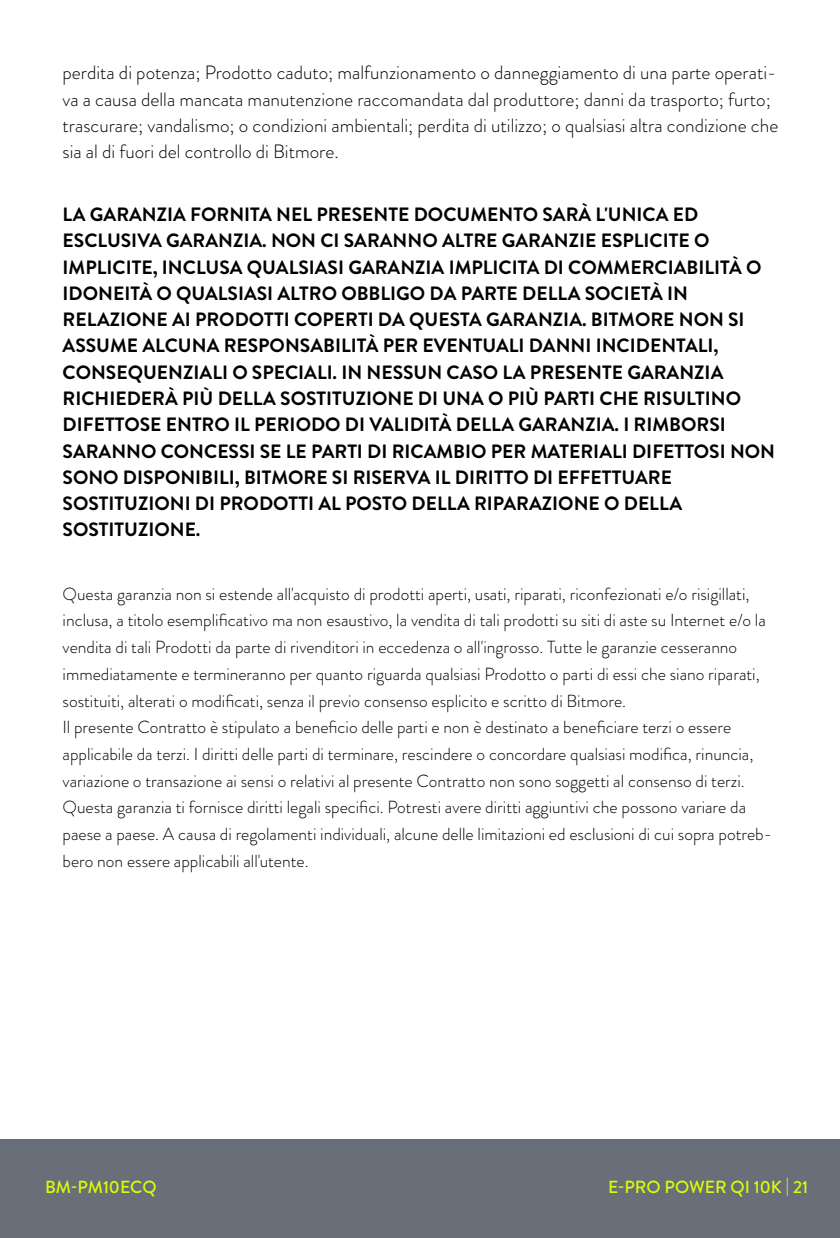
<style>
.page{position:relative;width:840px;height:1238px;background:#fff}
.page>*{position:absolute;margin:0;border:0;box-sizing:border-box;transform-origin:0 0}
.t1{font:700 19.25px/26.2px "Brandon Grotesque";color:#000}
.t2{font:300 19.25px/26.2px "Brandon Grotesque";color:#000}
.t3{font:300 17.5px/26.8px "Brandon Grotesque";color:#000}
.t4{font:500 17.5px "Brandon Grotesque";color:#dbff01}
</style>
<div class="page">
<div style="left:0;top:1138px;width:840px;height:99px;background:#696f79"></div>
<p class="t2" style="left:63px;top:60px;width:717px">perdita di potenza; Prodotto caduto; malfunzionamento o danneggiamento di una parte operati&shy;va a causa della mancata manutenzione raccomandata dal produttore; danni da trasporto; furto; trascurare; vandalismo; o condizioni ambientali; perdita di utilizzo; o qualsiasi altra condizione che sia al di fuori del controllo di Bitmore.</p>
<p class="t1" style="left:63px;top:202px;width:714px">LA GARANZIA FORNITA NEL PRESENTE DOCUMENTO SARÀ L'UNICA ED ESCLUSIVA GARANZIA. NON CI SARANNO ALTRE GARANZIE ESPLICITE O IMPLICITE, INCLUSA QUALSIASI GARANZIA IMPLICITA DI COMMERCIABILITÀ O IDONEITÀ O QUALSIASI ALTRO OBBLIGO DA PARTE DELLA SOCIETÀ IN RELAZIONE AI PRODOTTI COPERTI DA QUESTA GARANZIA. BITMORE NON SI ASSUME ALCUNA RESPONSABILITÀ PER EVENTUALI DANNI INCIDENTALI, CONSEQUENZIALI O SPECIALI. IN NESSUN CASO LA PRESENTE GARANZIA RICHIEDERÀ PIÙ DELLA SOSTITUZIONE DI UNA O PIÙ PARTI CHE RISULTINO DIFETTOSE ENTRO IL PERIODO DI VALIDITÀ DELLA GARANZIA. I RIMBORSI SARANNO CONCESSI SE LE PARTI DI RICAMBIO PER MATERIALI DIFETTOSI NON SONO DISPONIBILI, BITMORE SI RISERVA IL DIRITTO DI EFFETTUARE SOSTITUZIONI DI PRODOTTI AL POSTO DELLA RIPARAZIONE O DELLA SOSTITUZIONE.</p>
<p class="t3" style="left:63px;top:580px;width:711px">Questa garanzia non si estende all'acquisto di prodotti aperti, usati, riparati, riconfezionati e/o risigillati, inclusa, a titolo esemplificativo ma non esaustivo, la vendita di tali prodotti su siti di aste su Internet e/o la vendita di tali Prodotti da parte di rivenditori in eccedenza o all'ingrosso. Tutte le garanzie cesseranno immediatamente e termineranno per quanto riguarda qualsiasi Prodotto o parti di essi che siano riparati, sostituiti, alterati o modificati, senza il previo consenso esplicito e scritto di Bitmore.<br>Il presente Contratto è stipulato a beneficio delle parti e non è destinato a beneficiare terzi o essere applicabile da terzi. I diritti delle parti di terminare, rescindere o concordare qualsiasi modifica, rinuncia, variazione o transazione ai sensi o relativi al presente Contratto non sono soggetti al consenso di terzi.<br>Questa garanzia ti fornisce diritti legali specifici. Potresti avere diritti aggiuntivi che possono variare da paese a paese. A causa di regolamenti individuali, alcune delle limitazioni ed esclusioni di cui sopra potreb&shy;bero non essere applicabili all'utente.</p>
<p class="t4" style="left:45px;top:1175px;width:113px">BM-PM10ECQ</p>
<p class="t4" style="left:608px;top:1175px;width:201px">E-PRO POWER QI 10K | 21</p>
</div>
